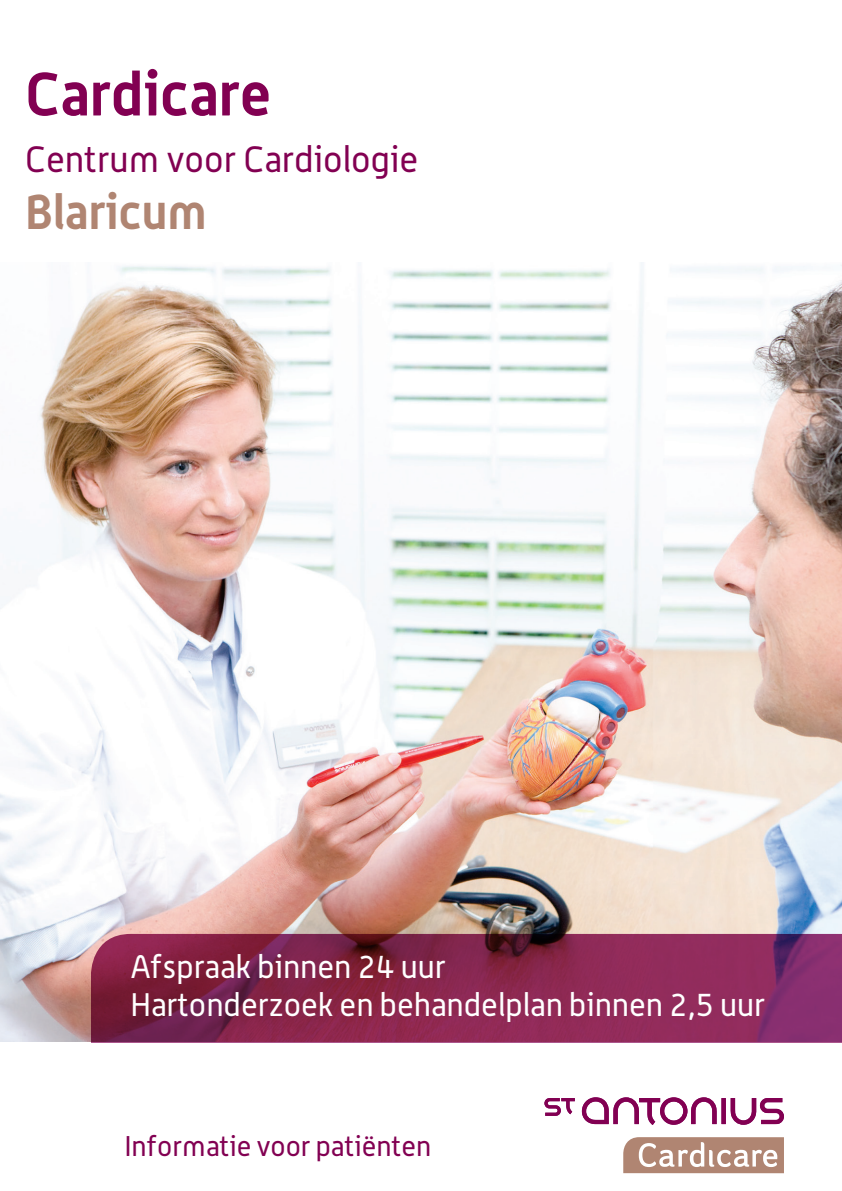
<style>
.page{position:relative;width:842px;height:1191px;background:#fff}
.page>*{position:absolute;margin:0;border:0;box-sizing:border-box;transform-origin:0 0}
.t1{font:700 60px "Alwyn";color:#820052}
.t2{font:700 48px "Alwyn";color:#b08572}
.t3{font:36px "Alwyn";color:#820052}
.t4{font:32px/38.4px "Alwyn";color:#fff}
.t5{font:28px "Alwyn";color:#820052}
</style>
<div class="page">
<div style="left:721px;top:1098px;width:5px;height:26px;background:#820052"></div>
<svg style="left:731px;top:1098px;width:53px;height:26px"></svg>
<svg style="left:582px;top:1097px;width:135px;height:28px"></svg>
<svg style="left:544px;top:1098px;width:31px;height:17px"></svg>
<svg style="left:623px;top:1137px;width:161px;height:36px"></svg>
<img style="left:0;top:263px;width:842px;height:778px">
<svg style="left:91px;top:934px;width:751px;height:108px;background:#842650"></svg>
<h1 class="t1" style="left:25px;top:57px;width:247px">Cardicare</h1>
<p class="t3" style="left:25px;top:138px;width:395px">Centrum voor Cardiologie</p>
<h2 class="t2" style="left:25px;top:182px;width:184px">Blaricum</h2>
<p class="t4" style="left:130px;top:946px;width:636px">Afspraak binnen 24 uur<br>Hartonderzoek en behandelplan binnen 2,5 uur</p>
<p class="t5" style="left:125px;top:1129px;width:308px">Informatie voor patiënten</p>
</div>
